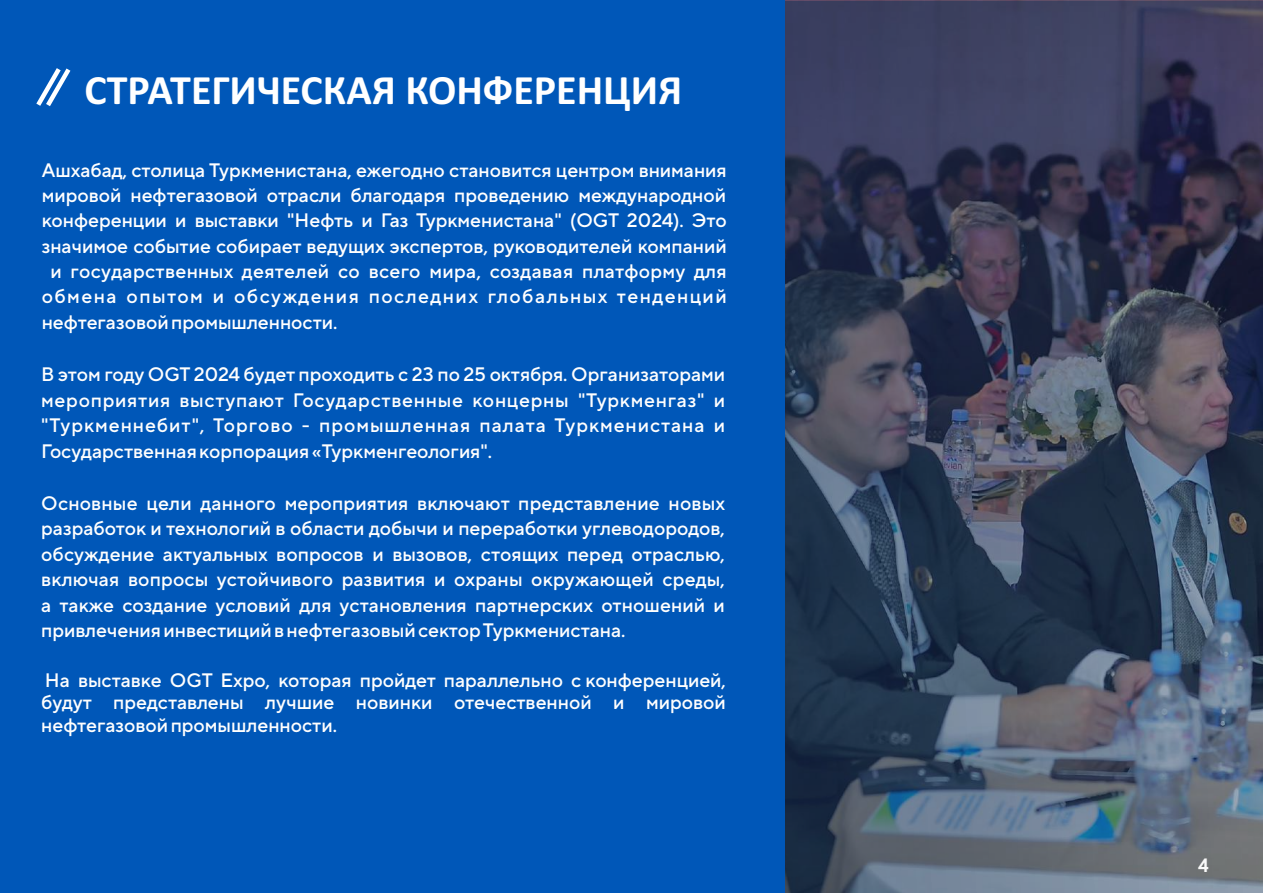
<style>
.page{position:relative;width:1263px;height:893px;background:#fff}
.page>*{position:absolute;margin:0;border:0;box-sizing:border-box;transform-origin:0 0}
.t1{font:700 42px "Calibri";color:#fff}
.t2{font:500 19.5px/25.5px "TT Norms Pro";color:#fefefe;text-align:justify}
.t3{font:500 19.5px "TT Norms Pro";color:#fff}
.t4{font:500 19.5px "TT Norms Pro";letter-spacing:.075em;color:#fff}
.t5{font:700 19.5px "Samsung Sans";color:#f9f9f9}
</style>
<div class="page">
<svg style="left:784px;top:1px;width:479px;height:892px;background:#3d475e"></svg>
<div style="left:0;top:0;width:784px;height:893px;background:#0057b8"></div>
<svg style="left:36px;top:68px;width:35px;height:39px"></svg>
<h1 class="t1" style="left:85px;top:73px;width:599px">СТРАТЕГИЧЕСКАЯ КОНФЕРЕНЦИЯ</h1>
<p class="t3" style="left:42px;top:163px;width:686px">Ашхабад, столица Туркменистана, ежегодно становится центром внимания</p>
<p class="t3" style="left:42px;top:189px;width:686px">мировой нефтегазовой отрасли благодаря проведению международной</p>
<p class="t3" style="left:42px;top:214px;width:686px">конференции и выставки "Нефть и Газ Туркменистана" (OGT 2024). Это</p>
<p class="t3" style="left:42px;top:239px;width:686px">значимое событие собирает ведущих экспертов, руководителей компаний</p>
<p class="t3" style="left:50px;top:264px;width:678px">и государственных деятелей со всего мира, создавая платформу для</p>
<p class="t4" style="left:42px;top:290px;width:686px">обмена опытом и обсуждения последних глобальных тенденций</p>
<p class="t3" style="left:42px;top:315px;width:297px">нефтегазовой промышленности.</p>
<p class="t2" style="left:41px;top:364px;width:685px">В этом году OGT 2024 будет проходить с 23 по 25 октября. Организаторами мероприятия выступают Государственные концерны "Туркменгаз" и "Туркменнебит", Торгово - промышленная палата Туркменистана и Государственная корпорация «Туркменгеология".</p>
<p class="t2" style="left:41px;top:493px;width:685px">Основные цели данного мероприятия включают представление новых разработок и технологий в области добычи и переработки углеводородов, обсуждение актуальных вопросов и вызовов, стоящих перед отраслью, включая вопросы устойчивого развития и охраны окружающей среды, а также создание условий для установления партнерских отношений и привлечения инвестиций в нефтегазовый сектор Туркменистана.</p>
<p class="t2" style="left:41px;top:671px;width:686px;line-height:22.8px">На выставке OGT Expo, которая пройдет параллельно с конференцией, будут представлены лучшие новинки отечественной и мировой нефтегазовой промышленности.</p>
<p class="t5" style="left:1198px;top:857px;width:13px">4</p>
</div>
